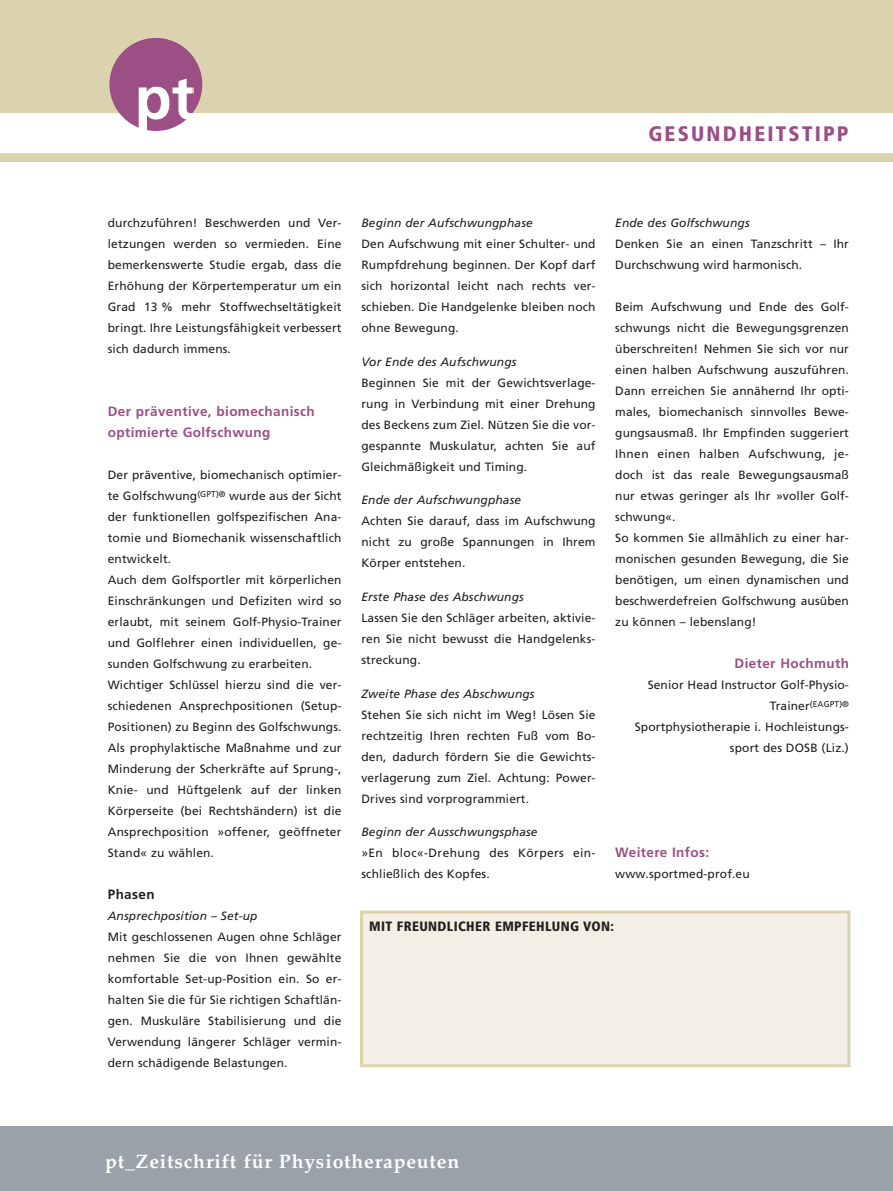
<style>
.page{position:relative;width:893px;height:1191px;background:#fff}
.page>*{position:absolute;margin:0;border:0;box-sizing:border-box;transform-origin:0 0}
.t1{font:900 condensed 21px "Frutiger LT Pro";letter-spacing:.105em;color:#9b4f84}
.t2{font:700 19.5px "Palatino LT Std";letter-spacing:.04em;color:#fff}
.t3{font:700 13.5px/21px "Frutiger LT Pro";letter-spacing:.03em;color:#9b4f84}
.t4{font:900 condensed 13.5px "Frutiger LT Pro";letter-spacing:.025em;color:#231f20}
.t5{font:700 13.5px "Frutiger LT Pro";letter-spacing:.03em;color:#231f20}
.t6{font:12px/21px "Frutiger LT Pro";letter-spacing:.01em;color:#231f20;text-align:justify}
.t7{font:italic 12px "Frutiger LT Pro";letter-spacing:.01em;color:#231f20}
.t8{font:12px/21px "Frutiger LT Pro";letter-spacing:.035em;color:#231f20}
.t9{font:8.4px "Frutiger LT Pro";letter-spacing:.01em;color:#231f20}
.s1{font-size:12px}
</style>
<div class="page">
<div style="left:0;top:0;width:893px;height:162px;background:#dbd2b0"></div>
<div style="left:0;top:113px;width:893px;height:40px;background:#fff"></div>
<div style="left:0;top:1126px;width:893px;height:65px;background:#9aa1aa"></div>
<img style="left:109px;top:39px;width:93px;height:92px">
<div style="left:363px;top:913px;width:484px;height:151px;background:#f2efe4"></div>
<div style="left:360px;top:910px;width:490px;height:157px;border:3px solid #dbd2b0"></div>
<h1 class="t1" style="left:648px;top:127px;width:202px">GESUNDHEITSTIPP</h1>
<p class="t6" style="left:108px;top:213px;width:235px">durchzuführen! Beschwerden und Ver&shy;letzungen werden so vermieden. Eine bemerkenswerte Studie ergab, dass die Erhöhung der Körpertemperatur um ein Grad 13 % mehr Stoffwechseltätigkeit bringt. Ihre Leistungsfähigkeit verbessert sich dadurch immens.</p>
<p class="t3" style="left:108px;top:402px;width:208px">Der präventive, biomechanisch optimierte Golfschwung</p>
<p class="t6" style="left:108px;top:465px;width:235px;text-align:left">Der präventive, biomechanisch optimier&shy;te Golfschwung<sup>(GPT)®</sup> wurde aus der Sicht der funktionellen golfspezifischen Ana&shy;tomie und Biomechanik wissenschaftlich entwickelt.<br>Auch dem Golfsportler mit körperlichen Einschränkungen und Defiziten wird so erlaubt, mit seinem Golf-Physio-Trainer und Golflehrer einen individuellen, ge&shy;sunden Golfschwung zu erarbeiten.<br>Wichtiger Schlüssel hierzu sind die ver&shy;schiedenen Ansprechpositionen (Setup-Positionen) zu Beginn des Golfschwungs.<br>Als prophylaktische Maßnahme und zur Minderung der Scherkräfte auf Sprung-, Knie- und Hüftgelenk auf der linken Körperseite (bei Rechtshändern) ist die Ansprechposition »offener, geöffneter Stand« zu wählen.</p>
<p class="t5" style="left:108px;top:889px;width:48px">Phasen</p>
<p class="t7" style="left:108px;top:911px;width:151px">Ansprechposition – Set-up</p>
<p class="t6" style="left:108px;top:927px;width:235px">Mit geschlossenen Augen ohne Schläger nehmen Sie die von Ihnen gewählte komfortable Set-up-Position ein. So er&shy;halten Sie die für Sie richtigen Schaftlän&shy;gen. Muskuläre Stabilisierung und die Verwendung längerer Schläger vermin&shy;dern schädigende Belastungen.</p>
<p class="t7" style="left:361px;top:218px;width:173px">Beginn der Aufschwungphase</p>
<p class="t6" style="left:361px;top:234px;width:236px">Den Aufschwung mit einer Schulter- und Rumpfdrehung beginnen. Der Kopf darf sich horizontal leicht nach rechts ver&shy;schieben. Die Handgelenke bleiben noch ohne Bewegung.</p>
<p class="t7" style="left:361px;top:357px;width:156px">Vor Ende des Aufschwungs</p>
<p class="t6" style="left:361px;top:373px;width:236px">Beginnen Sie mit der Gewichtsverlage&shy;rung in Verbindung mit einer Drehung des Beckens zum Ziel. Nützen Sie die vor&shy;gespannte Muskulatur, achten Sie auf Gleichmäßigkeit und Timing.</p>
<p class="t7" style="left:361px;top:496px;width:161px">Ende der Aufschwungphase</p>
<p class="t6" style="left:361px;top:512px;width:236px">Achten Sie darauf, dass im Aufschwung nicht zu große Spannungen in Ihrem Körper entstehen.</p>
<p class="t7" style="left:361px;top:592px;width:164px">Erste Phase des Abschwungs</p>
<p class="t6" style="left:361px;top:608px;width:236px">Lassen Sie den Schläger arbeiten, aktivie&shy;ren Sie nicht bewusst die Handgelenks&shy;streckung.</p>
<p class="t7" style="left:361px;top:689px;width:175px">Zweite Phase des Abschwungs</p>
<p class="t6" style="left:361px;top:705px;width:236px">Stehen Sie sich nicht im Weg! Lösen Sie rechtzeitig Ihren rechten Fuß vom Bo&shy;den, dadurch fördern Sie die Gewichts&shy;verlagerung zum Ziel. Achtung: Power-Drives sind vorprogrammiert.</p>
<p class="t7" style="left:361px;top:827px;width:178px">Beginn der Ausschwungsphase</p>
<p class="t8" style="left:361px;top:843px;width:236px">»En bloc«-Drehung des Körpers ein&shy;schließlich des Kopfes.</p>
<p class="t7" style="left:615px;top:218px;width:136px">Ende des Golfschwungs</p>
<p class="t6" style="left:615px;top:234px;width:235px">Denken Sie an einen Tanzschritt – Ihr<br>Durchschwung wird harmonisch.</p>
<p class="t6" style="left:615px;top:297px;width:235px;text-align:left">Beim Aufschwung und Ende des Golf&shy;schwungs nicht die Bewegungsgrenzen überschreiten! Nehmen Sie sich vor nur einen halben Aufschwung auszuführen.<br>Dann erreichen Sie annähernd Ihr opti&shy;males, biomechanisch sinnvolles Bewe&shy;gungsausmaß. Ihr Empfinden suggeriert Ihnen einen halben Aufschwung, je&shy;doch ist das reale Bewegungsausmaß nur etwas geringer als Ihr »voller Golf&shy;schwung«.<br>So kommen Sie allmählich zu einer har&shy;monischen gesunden Bewegung, die Sie benötigen, um einen dynamischen und beschwerdefreien Golfschwung ausüben zu können – lebenslang!</p>
<p class="t3" style="left:735px;top:654px;width:116px">Dieter Hochmuth</p>
<p class="t6" style="left:648px;top:675px;width:203px">Senior Head Instructor Golf-Physio-</p>
<p class="t9" style="left:770px;top:701px;width:81px"><span class="s1">Trainer</span>(EAGPT)®</p>
<p class="t6" style="left:635px;top:717px;width:216px;text-align:right">Sportphysiotherapie i. Hochleistungs&shy;sport des DOSB (Liz.)</p>
<p class="t3" style="left:615px;top:843px;width:96px">Weitere Infos:</p>
<p class="t6" style="left:615px;top:864px;width:136px">www.sportmed-prof.eu</p>
<p class="t4" style="left:369px;top:921px;width:246px">MIT FREUNDLICHER EMPFEHLUNG VON:</p>
<h2 class="t2" style="left:105px;top:1154px;width:356px">pt_Zeitschrift für Physiotherapeuten</h2>
</div>
